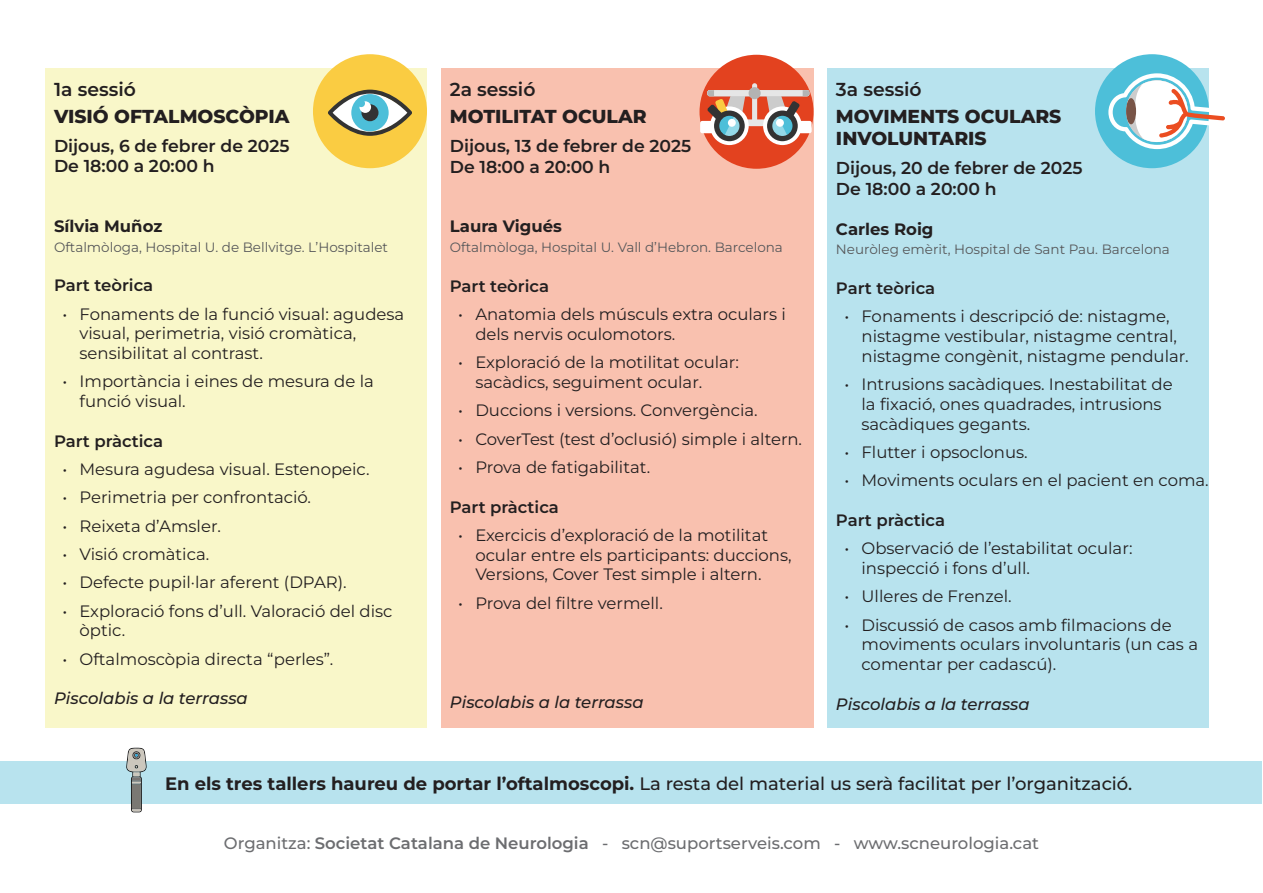
<style>
.page{position:relative;width:1263px;height:893px;background:#fff}
.page>*{position:absolute;margin:0;border:0;box-sizing:border-box;transform-origin:0 0}
.t1{font:800 18.75px "Montserrat";color:#231f20}
.t2{font:600 18.75px "Montserrat";color:#231f20}
.t3{font:500 18px "Montserrat";color:#231f20}
.t4{font:600 17.25px "Montserrat";color:#231f20}
.t5{font:16.5px/19.8px "Montserrat";color:#231f20}
.t6{font:500 16.5px "Montserrat";color:#6c6d70}
.t7{font:600 16.5px "Montserrat";color:#231f20}
.t8{font:italic 500 16.5px "Montserrat";color:#231f20}
.t9{font:700 16.5px "Montserrat";color:#231f20}
.t10{font:13.5px "Montserrat";color:#57585a}
.s1{font-weight:700}
.s2{font-weight:600}
</style>
<div class="page">
<div style="left:1px;top:761px;width:1261px;height:43px;background:#b8e3ee"></div>
<div style="left:45px;top:68px;width:382px;height:659px;background:#f9f7c9"></div>
<div style="left:441px;top:69px;width:372px;height:659px;background:#f9c1af"></div>
<div style="left:827px;top:68px;width:382px;height:659px;background:#b8e3ee"></div>
<div style="left:1095px;top:54px;width:114px;height:114px;background:#4dbfd9;border-radius:50%"></div>
<svg style="left:1108px;top:73px;width:117px;height:76px"></svg>
<div style="left:699px;top:55px;width:114px;height:114px;background:#e3421f;border-radius:50%"></div>
<div style="left:745px;top:119px;width:21px;height:7px;background:#e6e6e6;border-radius:2px"></div>
<div style="left:707px;top:90px;width:102px;height:6px;background:#e6e6e6;border-radius:2px"></div>
<div style="left:752px;top:83px;width:5px;height:39px;background:#e6e6e6;border-radius:3px"></div>
<div style="left:748px;top:87px;width:13px;height:12px;background:#b3b3b3;border-radius:50%"></div>
<svg style="left:700px;top:90px;width:49px;height:55px"></svg>
<svg style="left:763px;top:90px;width:49px;height:55px"></svg>
<div style="left:313px;top:54px;width:114px;height:114px;background:#facc42;border-radius:50%"></div>
<svg style="left:328px;top:90px;width:84px;height:46px"></svg>
<svg style="left:126px;top:748px;width:21px;height:64px"></svg>
<p class="t2" style="left:54px;top:77px;width:83px">1a sessió</p>
<p class="t1" style="left:54px;top:103px;width:237px">VISIÓ OFTALMOSCÒPIA</p>
<p class="t4" style="left:54px;top:134px;width:237px">Dijous, 6 de febrer de 2025</p>
<p class="t4" style="left:54px;top:155px;width:162px">De 18:00 a 20:00 h</p>
<p class="t9" style="left:54px;top:215px;width:110px">Sílvia Muñoz</p>
<p class="t10" style="left:54px;top:238px;width:336px">Oftalmòloga, Hospital U. de Bellvitge. L’Hospitalet</p>
<p class="t7" style="left:54px;top:274px;width:101px">Part teòrica</p>
<p class="t5" style="left:80px;top:303px;width:326px;text-indent:-17px">• Fonaments de la funció visual: agudesa visual, perimetria, visió cromàtica, sensibilitat al contrast.</p>
<p class="t5" style="left:80px;top:371px;width:296px;text-indent:-17px">• Importància i eines de mesura de la funció visual.</p>
<p class="t7" style="left:54px;top:430px;width:111px">Part pràctica</p>
<p class="t5" style="left:63px;top:459px;width:309px">• Mesura agudesa visual. Estenopeic.</p>
<p class="t5" style="left:63px;top:487px;width:250px">• Perimetria per confrontació.</p>
<p class="t5" style="left:63px;top:516px;width:160px">• Reixeta d’Amsler.</p>
<p class="t5" style="left:63px;top:544px;width:148px">• Visió cromàtica.</p>
<p class="t5" style="left:63px;top:572px;width:286px">• Defecte pupil·lar aferent (DPAR).</p>
<p class="t5" style="left:80px;top:600px;width:315px;text-indent:-17px">• Exploració fons d’ull. Valoració del disc òptic.</p>
<p class="t5" style="left:63px;top:649px;width:272px">• Oftalmoscòpia directa “perles”.</p>
<p class="t8" style="left:54px;top:687px;width:195px">Piscolabis a la terrassa</p>
<p class="t2" style="left:450px;top:77px;width:87px">2a sessió</p>
<p class="t1" style="left:450px;top:104px;width:198px">MOTILITAT OCULAR</p>
<p class="t4" style="left:450px;top:135px;width:243px">Dijous, 13 de febrer de 2025</p>
<p class="t4" style="left:450px;top:155px;width:162px">De 18:00 a 20:00 h</p>
<p class="t9" style="left:450px;top:216px;width:114px">Laura Vigués</p>
<p class="t10" style="left:450px;top:238px;width:335px">Oftalmòloga, Hospital U. Vall d’Hebron. Barcelona</p>
<p class="t7" style="left:450px;top:275px;width:101px">Part teòrica</p>
<p class="t5" style="left:475px;top:304px;width:312px;text-indent:-17px">• Anatomia dels músculs extra oculars i dels nervis oculomotors.</p>
<p class="t5" style="left:475px;top:352px;width:265px;text-indent:-17px">• Exploració de la motilitat ocular: sacàdics, seguiment ocular.</p>
<p class="t5" style="left:458px;top:400px;width:301px">• Duccions i versions. Convergència.</p>
<p class="t5" style="left:458px;top:428px;width:345px">• CoverTest (test d’oclusió) simple i altern.</p>
<p class="t5" style="left:458px;top:457px;width:193px">• Prova de fatigabilitat.</p>
<p class="t7" style="left:450px;top:496px;width:111px">Part pràctica</p>
<p class="t5" style="left:475px;top:525px;width:318px;text-indent:-17px">• Exercicis d’exploració de la motilitat ocular entre els participants: duccions,<br>Versions, Cover Test simple i altern.</p>
<p class="t5" style="left:458px;top:592px;width:206px">• Prova del filtre vermell.</p>
<p class="t8" style="left:450px;top:691px;width:195px">Piscolabis a la terrassa</p>
<p class="t2" style="left:836px;top:77px;width:87px">3a sessió</p>
<p class="t1" style="left:836px;top:103px;width:227px">MOVIMENTS OCULARS</p>
<p class="t1" style="left:836px;top:126px;width:152px">INVOLUNTARIS</p>
<p class="t4" style="left:836px;top:157px;width:248px">Dijous, 20 de febrer de 2025</p>
<p class="t4" style="left:836px;top:177px;width:162px">De 18:00 a 20:00 h</p>
<p class="t9" style="left:836px;top:218px;width:99px">Carles Roig</p>
<p class="t10" style="left:836px;top:241px;width:335px">Neuròleg emèrit, Hospital de Sant Pau. Barcelona</p>
<p class="t7" style="left:836px;top:277px;width:101px">Part teòrica</p>
<p class="t5" style="left:861px;top:306px;width:329px;text-indent:-17px">• Fonaments i descripció de: nistagme, nistagme vestibular, nistagme central, nistagme congènit, nistagme pendular.</p>
<p class="t5" style="left:861px;top:374px;width:313px;text-indent:-17px">• Intrusions sacàdiques. Inestabilitat de la fixació, ones quadrades, intrusions sacàdiques gegants.</p>
<p class="t5" style="left:844px;top:442px;width:185px">• Flutter i opsoclonus.</p>
<p class="t5" style="left:844px;top:470px;width:366px">• Moviments oculars en el pacient en coma.</p>
<p class="t7" style="left:836px;top:509px;width:111px">Part pràctica</p>
<p class="t5" style="left:861px;top:538px;width:272px;text-indent:-17px">• Observació de l’estabilitat ocular: inspecció i fons d’ull.</p>
<p class="t5" style="left:844px;top:586px;width:169px">• Ulleres de Frenzel.</p>
<p class="t5" style="left:861px;top:614px;width:338px;text-indent:-17px">• Discussió de casos amb filmacions de moviments oculars involuntaris (un cas a comentar per cadascú).</p>
<p class="t8" style="left:836px;top:693px;width:195px">Piscolabis a la terrassa</p>
<p class="t3" style="left:165px;top:771px;width:969px"><span class="s1">En els tres tallers haureu de portar l’oftalmoscopi.</span> La resta del material us serà facilitat per l’organització.</p>
<p class="t6" style="left:224px;top:832px;width:817px">Organitza: <span class="s2">Societat Catalana de Neurologia</span> - scn@suportserveis.com - www.scneurologia.cat</p>
</div>
